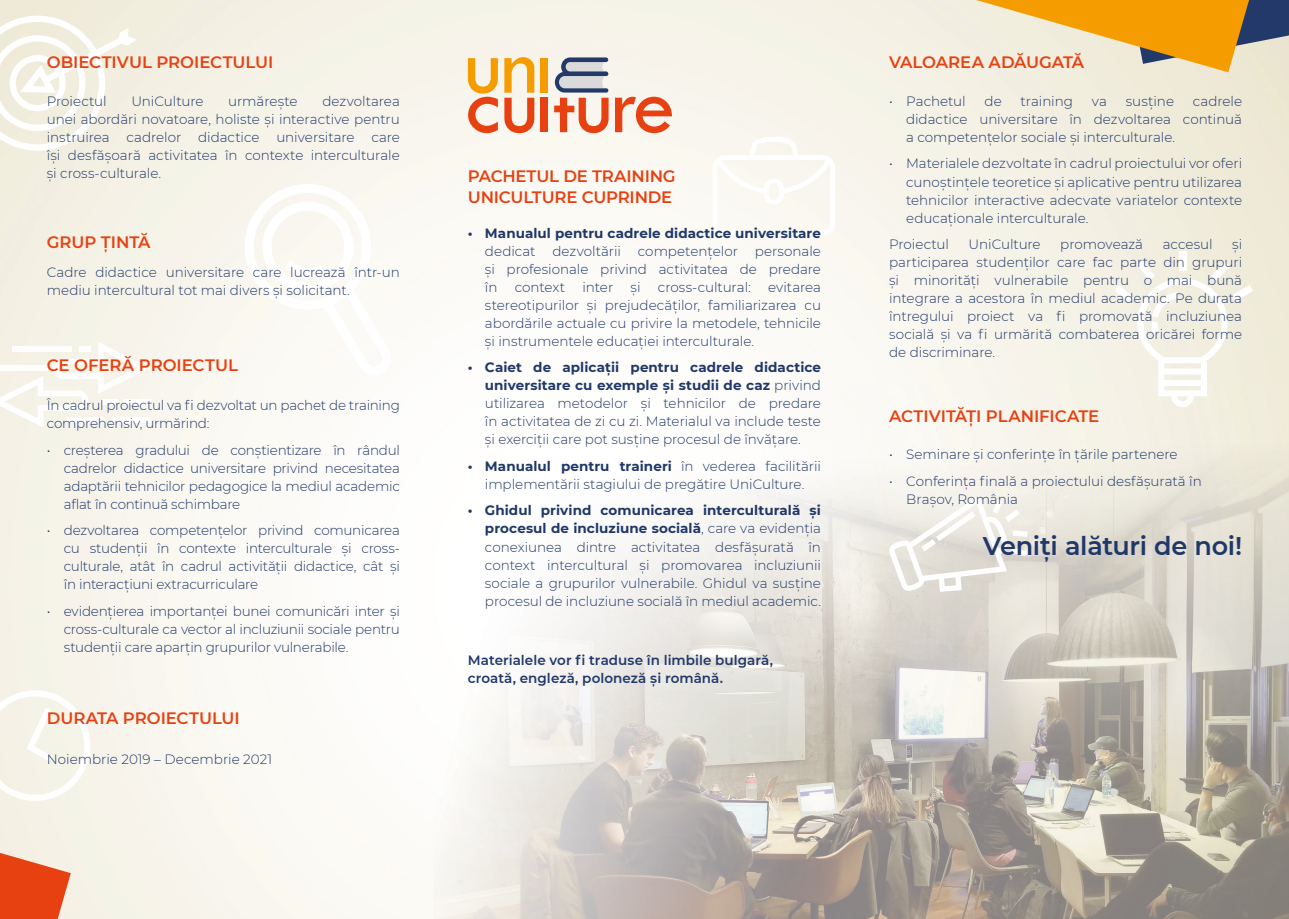
<style>
.page{position:relative;width:1289px;height:919px;background:#fff}
.page>*{position:absolute;margin:0;border:0;box-sizing:border-box;transform-origin:0 0}
.t1{font:600 25.5px "Montserrat";letter-spacing:-.015em;color:#203869}
.t2{font:600 16.5px/21px "Montserrat";letter-spacing:-.005em;color:#e74111}
.t3{font:300 13.5px/18px "Montserrat";letter-spacing:-.01em;color:#203869;text-align:justify}
.t4{font:600 13.5px/18px "Montserrat";letter-spacing:.005em;color:#203869}
.t5{font:700 13.5px "Montserrat";letter-spacing:.005em;color:#203869}
.s1{font-weight:700}
</style>
<div class="page">
<img style="left:0;top:0;width:1288px;height:918px">
<img style="left:434px;top:385px;width:854px;height:533px">
<svg style="left:0;top:342px;width:150px;height:85px"></svg>
<div style="left:102px;top:399px;width:16px;height:5px;background:#fff"></div>
<div style="left:124px;top:399px;width:26px;height:5px;background:#fff"></div>
<div style="left:67px;top:417px;width:38px;height:5px;background:#fff"></div>
<div style="left:114px;top:417px;width:36px;height:5px;background:#fff"></div>
<div style="left:12px;top:346px;width:60px;height:5px;background:#fff"></div>
<div style="left:79px;top:346px;width:12px;height:5px;background:#fff"></div>
<div style="left:0;top:365px;width:47px;height:6px;background:#fff"></div>
<svg style="left:0;top:690px;width:90px;height:110px"></svg>
<svg style="left:887px;top:495px;width:140px;height:98px"></svg>
<svg style="left:236px;top:184px;width:156px;height:191px"></svg>
<svg style="left:1114px;top:261px;width:139px;height:146px"></svg>
<div style="left:1178px;top:251px;width:7px;height:19px;background:#fff"></div>
<svg style="left:712px;top:137px;width:123px;height:98px"></svg>
<svg style="left:0;top:16px;width:137px;height:135px"></svg>
<svg style="left:0;top:834px;width:71px;height:84px;background:#ec8664"></svg>
<svg style="left:888px;top:0;width:400px;height:72px;background:#e3c489"></svg>
<div style="left:540px;top:58px;width:8px;height:35px;background:#f59d00"></div>
<svg style="left:468px;top:58px;width:30px;height:75px"></svg>
<svg style="left:504px;top:57px;width:30px;height:76px"></svg>
<div style="left:540px;top:98px;width:8px;height:34px;background:#e74111"></div>
<svg style="left:615px;top:97px;width:57px;height:36px"></svg>
<svg style="left:554px;top:57px;width:54px;height:76px"></svg>
<p class="t2" style="left:47px;top:51px;width:228px">OBIECTIVUL PROIECTULUI</p>
<p class="t3" style="left:47px;top:92px;width:61px">Proiectul</p>
<p class="t3" style="left:131px;top:92px;width:74px">UniCulture</p>
<p class="t3" style="left:228px;top:92px;width:71px">urmărește</p>
<p class="t3" style="left:47px;top:92px;width:354px;text-indent:275px">dezvoltarea unei abordări novatoare, holiste și interactive pentru instruirea cadrelor didactice universitare care își desfășoară activitatea în contexte interculturale și cross-culturale.</p>
<p class="t2" style="left:47px;top:230px;width:105px">GRUP ȚINTĂ</p>
<p class="t3" style="left:47px;top:262px;width:354px">Cadre didactice universitare care lucrează într-un mediu intercultural tot mai divers și solicitant.</p>
<p class="t2" style="left:47px;top:353px;width:193px">CE OFERĂ PROIECTUL</p>
<p class="t3" style="left:47px;top:396px;width:354px">În cadrul proiectul va fi dezvoltat un pachet de training comprehensiv, urmărind:</p>
<p class="t3" style="left:64px;top:440px;width:337px;text-indent:-17px">• creșterea gradului de conștientizare în rândul cadrelor didactice universitare privind necesitatea adaptării tehnicilor pedagogice la mediul academic aflat în continuă schimbare</p>
<p class="t3" style="left:64px;top:521px;width:337px;text-indent:-17px">• dezvoltarea competențelor privind comunicarea cu studenții în contexte interculturale și cross&shy;culturale, atât în cadrul activității didactice, cât și în interacțiuni extracurriculare</p>
<p class="t3" style="left:64px;top:601px;width:337px;text-indent:-17px">• evidențierea importanței bunei comunicări inter și cross-culturale ca vector al incluziunii sociale pentru studenții care aparțin grupurilor vulnerabile.</p>
<p class="t2" style="left:47px;top:707px;width:194px">DURATA PROIECTULUI</p>
<p class="t3" style="left:47px;top:749px;width:227px">Noiembrie 2019 – Decembrie 2021</p>
<p class="t2" style="left:468px;top:165px;width:209px">PACHETUL DE TRAINING<br>UNICULTURE CUPRINDE</p>
<p class="t5" style="left:468px;top:223px;width:354px">• Manualul pentru cadrele didactice universitare</p>
<p class="t3" style="left:485px;top:241px;width:337px">dedicat dezvoltării competențelor personale și profesionale privind activitatea de predare în</p>
<p class="t3" style="left:514px;top:277px;width:52px">context</p>
<p class="t3" style="left:582px;top:277px;width:32px">inter</p>
<p class="t3" style="left:630px;top:277px;width:12px">și</p>
<p class="t3" style="left:658px;top:277px;width:94px">cross-cultural:</p>
<p class="t3" style="left:485px;top:277px;width:337px;text-indent:283px">evitarea stereotipurilor și prejudecăților, familiarizarea cu abordările actuale cu privire la metodele, tehnicile și instrumentele educației interculturale.</p>
<p class="t3" style="left:485px;top:358px;width:337px;text-indent:-17px"><span class="s1">• Caiet de aplicații pentru cadrele didactice universitare cu exemple și studii de caz</span> privind utilizarea metodelor și tehnicilor de predare în activitatea de zi cu zi. Materialul va include teste și exerciții care pot susține procesul de învățare.</p>
<p class="t3" style="left:468px;top:456px;width:354px;text-align:center"><span class="s1">• Manualul pentru traineri</span> în vederea facilitării implementării stagiului de pregătire UniCulture.</p>
<p class="t3" style="left:485px;top:501px;width:337px;text-indent:-17px"><span class="s1">• Ghidul privind comunicarea interculturală și procesul de incluziune socială</span>, care va evidenția conexiunea dintre activitatea desfășurată în context intercultural și promovarea incluziunii sociale a grupurilor vulnerabile. Ghidul va susține procesul de incluziune socială în mediul academic.</p>
<p class="t4" style="left:468px;top:650px;width:306px">Materialele vor fi traduse în limbile bulgară, croată, engleză, poloneză și română.</p>
<p class="t2" style="left:889px;top:51px;width:197px">VALOAREA ADĂUGATĂ</p>
<p class="t3" style="left:889px;top:92px;width:78px">• Pachetul</p>
<p class="t3" style="left:984px;top:92px;width:19px">de</p>
<p class="t3" style="left:1020px;top:92px;width:54px">training</p>
<p class="t3" style="left:1091px;top:92px;width:17px">va</p>
<p class="t3" style="left:1125px;top:92px;width:50px">susține</p>
<p class="t3" style="left:906px;top:92px;width:337px;text-indent:287px">cadrele didactice universitare în dezvoltarea continuă a competențelor sociale și interculturale.</p>
<p class="t3" style="left:906px;top:154px;width:337px;text-indent:-17px">• Materialele dezvoltate în cadrul proiectului vor oferi cunoștințele teoretice și aplicative pentru utilizarea tehnicilor interactive adecvate variatelor contexte educaționale interculturale.</p>
<p class="t3" style="left:889px;top:235px;width:61px">Proiectul</p>
<p class="t3" style="left:968px;top:235px;width:74px">UniCulture</p>
<p class="t3" style="left:1060px;top:235px;width:84px">promovează</p>
<p class="t3" style="left:1162px;top:235px;width:51px">accesul</p>
<p class="t3" style="left:889px;top:235px;width:354px;text-indent:343px">și participarea studenților care fac parte din grupuri și minorități vulnerabile pentru o mai bună integrare a acestora în mediul academic. Pe durata întregului proiect va fi promovată incluziunea socială și va fi urmărită combaterea oricărei forme de discriminare.</p>
<p class="t2" style="left:889px;top:404px;width:212px">ACTIVITĂȚI PLANIFICATE</p>
<p class="t3" style="left:889px;top:445px;width:290px">• Seminare și conferințe în țările partenere</p>
<p class="t3" style="left:906px;top:471px;width:297px;text-indent:-17px">• Conferința finală a proiectului desfășurată în<br>Brașov, România</p>
<h1 class="t1" style="left:982px;top:528px;width:261px">Veniți alături de noi!</h1>
</div>
